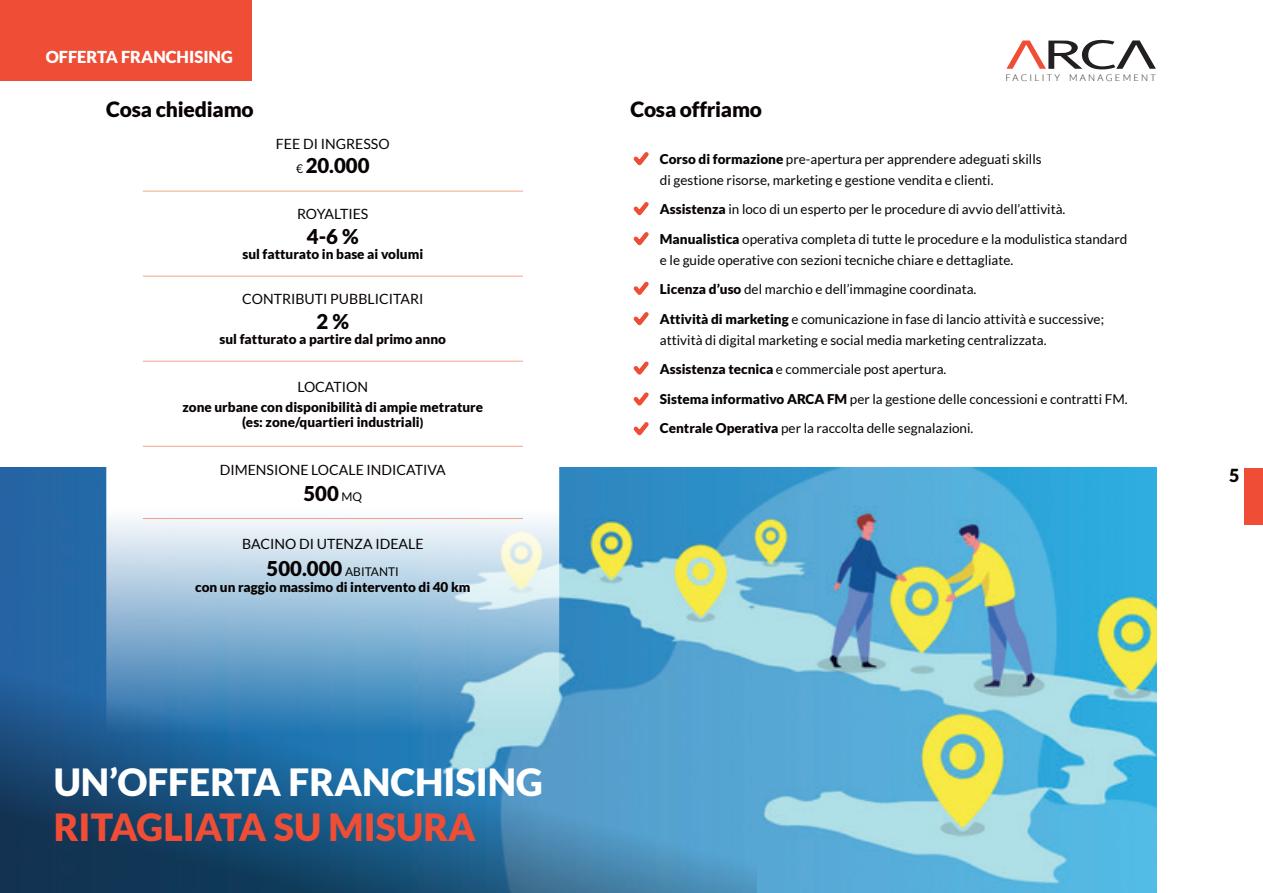
<style>
.page{position:relative;width:1263px;height:893px;background:#fff}
.page>*{position:absolute;margin:0;border:0;box-sizing:border-box;transform-origin:0 0}
.t1{font:900 37.5px "Lato";color:#fff}
.t2{font:900 37.5px "Lato";color:#ef4d35}
.t3{font:900 21px "Lato";letter-spacing:-.01em;color:#080302}
.t4{font:900 20.4px "Lato";color:#080302}
.t5{font:900 18px "Lato";color:#080302}
.t6{font:900 16.5px "Lato";color:#fff}
.t7{font:14.1px "Lato";color:#080302}
.t8{font:13.5px/29.5px "Lato";color:#080302}
.t9{font:900 13.5px/15.6px "Lato";color:#080302;text-align:center}
.t10{font:12px "Lato";color:#080302}
.t11{font:300 9.3px "Lato";letter-spacing:.24em;color:#231f20}
.s1{font-weight:400;font-size:12px}
.s2{font-size:12px}
.s3{font-weight:900;font-size:20.4px}
.s4{font-weight:900}
</style>
<div class="page">
<img style="left:0;top:468px;width:1157px;height:425px">
<svg style="left:106px;top:205px;width:453px;height:560px"></svg>
<div style="left:0;top:0;width:251px;height:81px;background:#ef4d35"></div>
<div style="left:1245px;top:468px;width:18px;height:57px;background:#ef4d35"></div>
<svg style="left:1006px;top:40px;width:150px;height:30px"></svg>
<svg style="left:0;top:674px;width:757px;height:219px;background:#3676a2"></svg>
<hr style="left:140px;top:611px;width:385px;height:2px;background:#fff">
<hr style="left:143px;top:191px;width:380px;height:1px;background:#f7a489">
<hr style="left:143px;top:276px;width:380px;height:1px;background:#f7a489">
<hr style="left:143px;top:361px;width:380px;height:1px;background:#f7a489">
<hr style="left:143px;top:446px;width:380px;height:1px;background:#f7a489">
<hr style="left:143px;top:518px;width:380px;height:1px;background:#f7a489">
<hr style="left:140px;top:191px;width:3px;height:85px;background:#fff">
<hr style="left:523px;top:191px;width:2px;height:85px;background:#fff">
<hr style="left:140px;top:361px;width:3px;height:85px;background:#fff">
<hr style="left:523px;top:361px;width:2px;height:85px;background:#fff">
<hr style="left:140px;top:276px;width:3px;height:85px;background:#fff">
<hr style="left:523px;top:276px;width:2px;height:85px;background:#fff">
<hr style="left:140px;top:446px;width:3px;height:72px;background:#fff">
<hr style="left:140px;top:518px;width:3px;height:93px;background:#fff">
<hr style="left:523px;top:446px;width:2px;height:72px;background:#fff">
<hr style="left:523px;top:518px;width:2px;height:93px;background:#fff">
<svg style="left:633px;top:152px;width:16px;height:14px"></svg>
<svg style="left:633px;top:202px;width:16px;height:14px"></svg>
<svg style="left:633px;top:232px;width:16px;height:14px"></svg>
<svg style="left:633px;top:281px;width:16px;height:14px"></svg>
<svg style="left:633px;top:312px;width:16px;height:14px"></svg>
<svg style="left:633px;top:361px;width:16px;height:14px"></svg>
<svg style="left:633px;top:392px;width:16px;height:14px"></svg>
<svg style="left:633px;top:422px;width:16px;height:14px"></svg>
<p class="t6" style="left:46px;top:48px;width:189px">OFFERTA FRANCHISING</p>
<h2 class="t3" style="left:106px;top:97px;width:149px">Cosa chiediamo</h2>
<h2 class="t3" style="left:630px;top:97px;width:133px">Cosa offriamo</h2>
<p class="t11" style="left:1005px;top:73px;width:152px">FACILITY MANAGEMENT</p>
<p class="t7" style="left:276px;top:136px;width:115px">FEE DI INGRESSO</p>
<h3 class="t4" style="left:296px;top:154px;width:75px"><span class="s1">€</span> 20.000</h3>
<p class="t7" style="left:297px;top:206px;width:73px">ROYALTIES</p>
<h3 class="t4" style="left:307px;top:224px;width:53px">4-6 %</h3>
<p class="t9" style="left:242px;top:246px;width:182px">sul fatturato in base ai volumi</p>
<p class="t7" style="left:242px;top:291px;width:183px">CONTRIBUTI PUBBLICITARI</p>
<h3 class="t4" style="left:317px;top:309px;width:34px">2 %</h3>
<p class="t9" style="left:220px;top:331px;width:228px">sul fatturato a partire dal primo anno</p>
<p class="t7" style="left:297px;top:379px;width:72px">LOCATION</p>
<p class="t9" style="left:182px;top:398px;width:302px">zone urbane con disponibilità di ampie metrature (es: zone/quartieri industriali<span class="s2">)</span></p>
<p class="t7" style="left:220px;top:462px;width:227px">DIMENSIONE LOCALE INDICATIVA</p>
<h3 class="t4" style="left:303px;top:481px;width:60px">500 <span class="s1">MQ</span></h3>
<p class="t7" style="left:242px;top:536px;width:183px">BACINO DI UTENZA IDEALE</p>
<p class="t10" style="left:267px;top:565px;width:134px"><span class="s3">500.000</span> ABITANTI</p>
<p class="t9" style="left:195px;top:579px;width:277px">con un raggio massimo di intervento di 40 km</p>
<h1 class="t1" style="left:54px;top:760px;width:490px">UN’OFFERTA FRANCHISING</h1>
<h1 class="t2" style="left:54px;top:805px;width:424px">RITAGLIATA SU MISURA</h1>
<p class="t8" style="left:660px;top:148px;width:383px;line-height:21px"><span class="s4">Corso di formazione</span> pre-apertura per apprendere adeguati skills di gestione risorse, marketing e gestione vendita e clienti.</p>
<p class="t8" style="left:660px;top:195px;width:469px"><span class="s4">Assistenza</span> in loco di un esperto per le procedure di avvio dell’attività.<br><span class="s4">Manualistica</span> operativa completa di tutte le procedure e la modulistica standard</p>
<p class="t8" style="left:660px;top:245px;width:446px">e le guide operative con sezioni tecniche chiare e dettagliate.<br><span class="s4">Licenza d’uso</span> del marchio e dell’immagine coordinata.<br><span class="s4">Attività di marketing</span> e comunicazione in fase di lancio attività e successive;</p>
<p class="t8" style="left:660px;top:325px;width:469px">attività di digital marketing e social media marketing centralizzata.<br><span class="s4">Assistenza tecnica</span> e commerciale post apertura.<br><span class="s4">Sistema informativo ARCA FM</span> per la gestione delle concessioni e contratti FM.<br><span class="s4">Centrale Operativa</span> per la raccolta delle segnalazioni.</p>
<h3 class="t5" style="left:1229px;top:465px;width:12px">5</h3>
</div>
